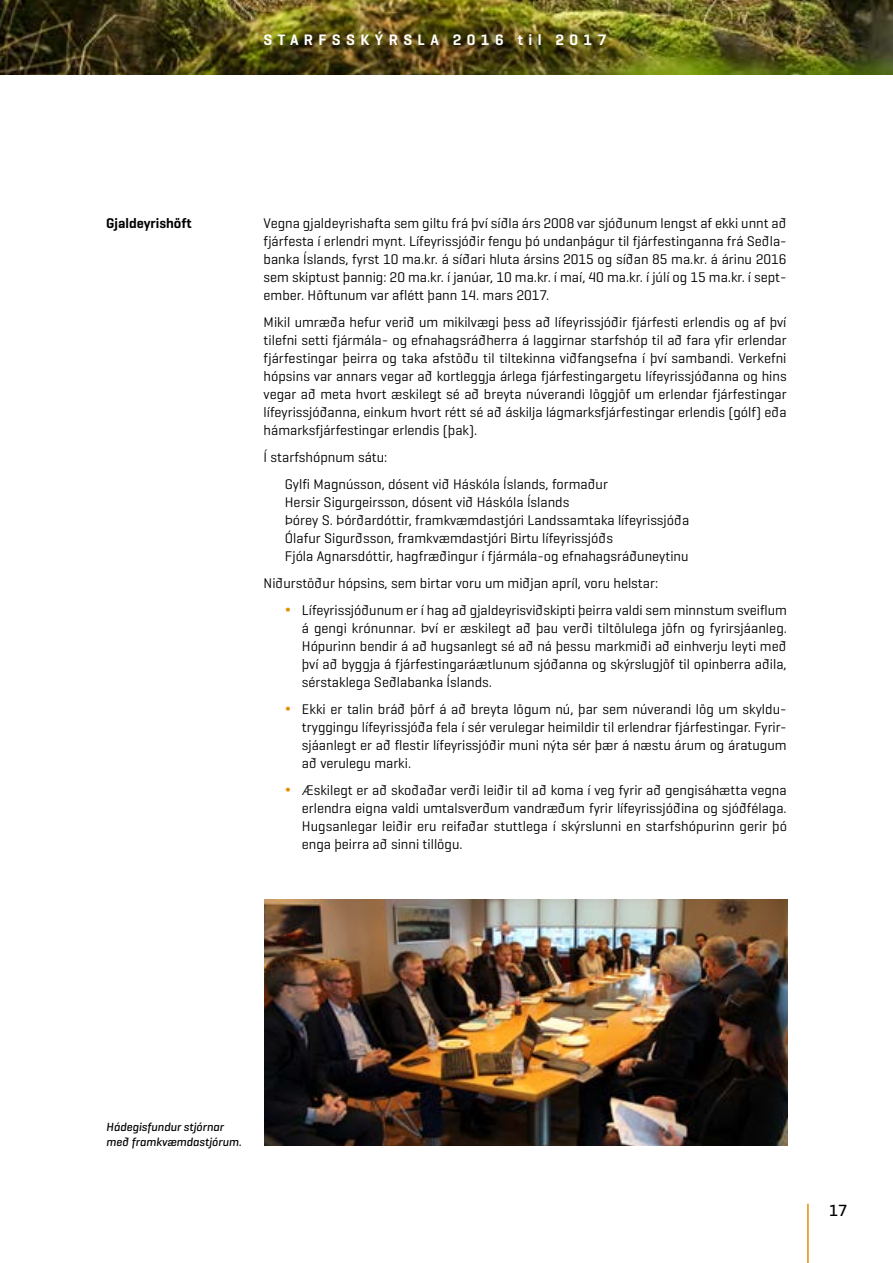
<style>
.page{position:relative;width:893px;height:1263px;background:#fff}
.page>*{position:absolute;margin:0;border:0;box-sizing:border-box;transform-origin:0 0}
.t1{font:500 16.5px "Geogrotesque";color:#000}
.t2{font:600 15.45px "Geogrotesque";letter-spacing:.35em;color:#fff}
.t3{font:14.25px/18px "Geogrotesque";color:#000;text-align:justify}
.t4{font:600 14.25px "Geogrotesque";color:#000}
.t5{font:italic 500 12px/15px "Geogrotesque";color:#000}
.s1{color:#e48f09}
</style>
<div class="page">
<img style="left:0;top:0;width:893px;height:75px">
<hr style="left:807px;top:1204px;width:2px;height:59px;background:#e48f09">
<img style="left:264px;top:899px;width:523px;height:247px">
<p class="t4" style="left:106px;top:214px;width:87px">Gjaldeyrishöft</p>
<p class="t2" style="left:264px;top:30px;width:344px">STARFSSKÝRSLA 2016 til 2017</p>
<p class="t3" style="left:264px;top:213px;width:525px">Vegna gjaldeyrishafta sem giltu frá því síðla árs 2008 var sjóðunum lengst af ekki unnt að fjárfesta í erlendri mynt. Lífeyrissjóðir fengu þó undanþágur til fjárfestinganna frá Seðla&shy;banka Íslands, fyrst 10 ma.kr. á síðari hluta ársins 2015 og síðan 85 ma.kr. á árinu 2016 sem skiptust þannig: 20 ma.kr. í janúar, 10 ma.kr. í maí, 40 ma.kr. í júlí og 15 ma.kr. í sept&shy;ember. Höftunum var aflétt þann 14. mars 2017.</p>
<p class="t3" style="left:264px;top:312px;width:525px">Mikil umræða hefur verið um mikilvægi þess að lífeyrissjóðir fjárfesti erlendis og af því tilefni setti fjármála- og efnahagsráðherra á laggirnar starfshóp til að fara yfir erlendar fjárfestingar þeirra og taka afstöðu til tiltekinna viðfangsefna í því sambandi. Verkefni hópsins var annars vegar að kortleggja árlega fjárfestingargetu lífeyrissjóðanna og hins vegar að meta hvort æskilegt sé að breyta núverandi löggjöf um erlendar fjárfestingar lífeyrissjóðanna, einkum hvort rétt sé að áskilja lágmarksfjárfestingar erlendis (gólf) eða hámarksfjárfestingar erlendis (þak).</p>
<p class="t3" style="left:285px;top:443px;width:325px;line-height:27px;text-indent:-21px">Í starfshópnum sátu:<br>Gylfi Magnússon, dósent við Háskóla Íslands, formaður</p>
<p class="t3" style="left:285px;top:492px;width:406px;text-align:left">Hersir Sigurgeirsson, dósent við Háskóla Íslands<br>Þórey S. Þórðardóttir, framkvæmdastjóri Landssamtaka lífeyrissjóða Ólafur Sigurðsson, framkvæmdastjóri Birtu lífeyrissjóðs<br>Fjóla Agnarsdóttir, hagfræðingur í fjármála-og efnahagsráðuneytinu</p>
<p class="t3" style="left:264px;top:573px;width:396px">Niðurstöður hópsins, sem birtar voru um miðjan apríl, voru helstar:</p>
<p class="t3" style="left:302px;top:600px;width:487px;text-indent:-17px"><span class="s1">•</span> Lífeyrissjóðunum er í hag að gjaldeyrisviðskipti þeirra valdi sem minnstum sveiflum á gengi krónunnar. Því er æskilegt að þau verði tiltölulega jöfn og fyrirsjáanleg.<br>Hópurinn bendir á að hugsanlegt sé að ná þessu markmiði að einhverju leyti með því að byggja á fjárfestingaráætlunum sjóðanna og skýrslugjöf til opinberra aðila, sérstaklega Seðlabanka Íslands.</p>
<p class="t3" style="left:302px;top:699px;width:486px;text-indent:-17px"><span class="s1">•</span> Ekki er talin bráð þörf á að breyta lögum nú, þar sem núverandi lög um skyldu&shy;tryggingu lífeyrissjóða fela í sér verulegar heimildir til erlendrar fjárfestingar. Fyrir&shy;sjáanlegt er að flestir lífeyrissjóðir muni nýta sér þær á næstu árum og áratugum að verulegu marki.</p>
<p class="t3" style="left:302px;top:780px;width:487px;text-indent:-17px"><span class="s1">•</span> Æskilegt er að skoðaðar verði leiðir til að koma í veg fyrir að gengisáhætta vegna erlendra eigna valdi umtalsverðum vandræðum fyrir lífeyrissjóðina og sjóðfélaga.<br>Hugsanlegar leiðir eru reifaðar stuttlega í skýrslunni en starfshópurinn gerir þó enga þeirra að sinni tillögu.</p>
<p class="t5" style="left:106px;top:1119px;width:137px">Hádegisfundur stjórnar með framkvæmdastjórum.</p>
<p class="t1" style="left:829px;top:1200px;width:20px">17</p>
</div>
